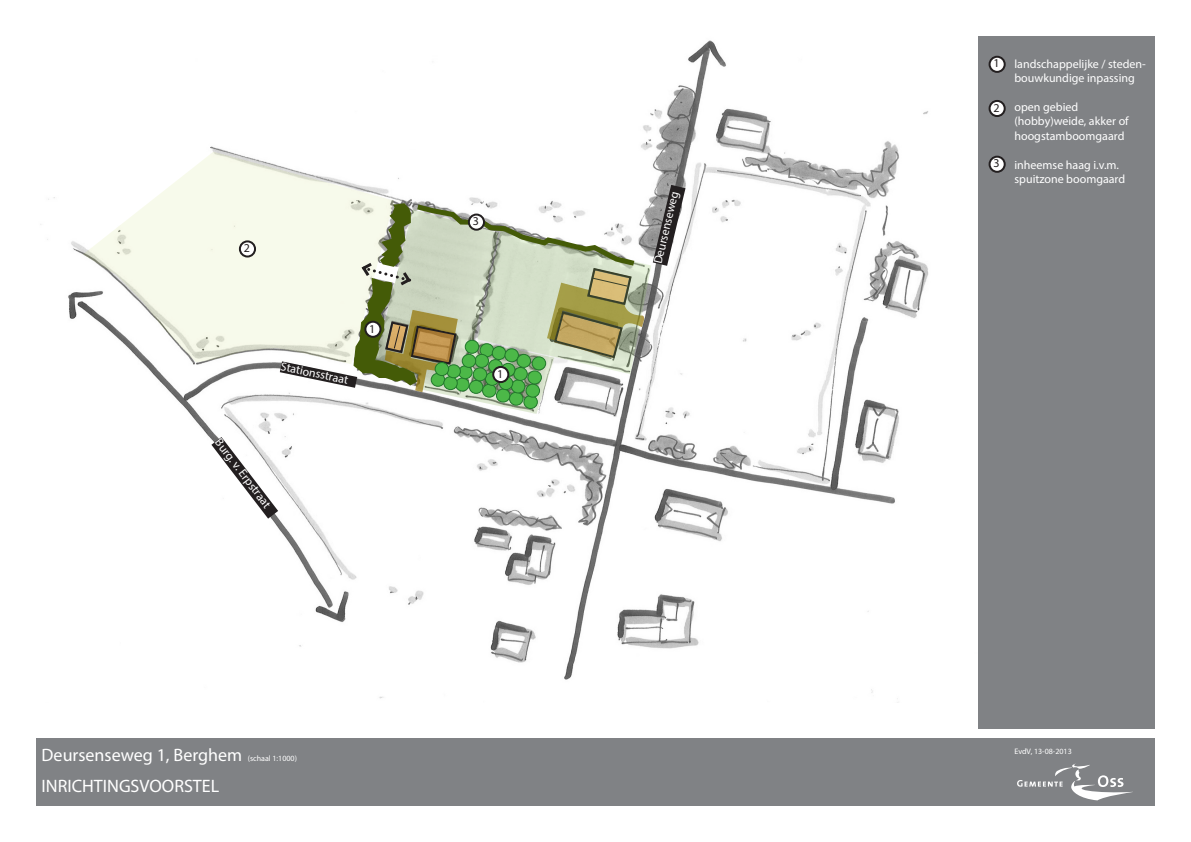
<style>
.page{position:relative;width:1191px;height:842px;background:#fff}
.page>*{position:absolute;margin:0;border:0;box-sizing:border-box;transform-origin:0 0}
.t1{font:18px "Myriad Pro";color:#fff}
.t2{font:12px/14.4px "Myriad Pro";color:#fff}
.t3{font:12px "Myriad Pro";color:#231f20}
.t4{font:8px "Myriad Pro";color:#fff}
</style>
<div class="page">
<img style="left:40px;top:40px;width:889px;height:659px">
<div style="left:978px;top:36px;width:177px;height:693px;background:#808285"></div>
<div style="left:36px;top:739px;width:1119px;height:67px;background:#808285"></div>
<svg style="left:83px;top:152px;width:311px;height:212px;fill:#f7faeb"></svg>
<div style="left:240px;top:241px;width:15px;height:15px;background:#fff;border-radius:50%"></div>
<div style="left:239px;top:240px;width:17px;height:17px;border:2px solid #231f20;border-radius:50%"></div>
<div style="left:989px;top:57px;width:15px;height:15px;background:#fff;border-radius:50%"></div>
<div style="left:988px;top:56px;width:17px;height:17px;border:2px solid #231f20;border-radius:50%"></div>
<div style="left:989px;top:101px;width:15px;height:15px;background:#fff;border-radius:50%"></div>
<div style="left:988px;top:100px;width:17px;height:17px;border:2px solid #231f20;border-radius:50%"></div>
<div style="left:989px;top:157px;width:15px;height:15px;background:#fff;border-radius:50%"></div>
<div style="left:988px;top:156px;width:17px;height:17px;border:2px solid #231f20;border-radius:50%"></div>
<svg style="left:1017px;top:763px;width:116px;height:37px"></svg>
<svg style="left:280px;top:185px;width:405px;height:229px"></svg>
<svg style="left:211px;top:437px;width:67px;height:82px"></svg>
<div style="left:469px;top:215px;width:15px;height:15px;background:#fff;border-radius:50%"></div>
<div style="left:468px;top:214px;width:17px;height:17px;border:2px solid #231f20;border-radius:50%"></div>
<p class="t3" style="left:244px;top:241px;width:8px">2</p>
<p class="t2" style="left:283px;top:359px;width:70px;rotate:12deg">Stationsstraat</p>
<p class="t2" style="left:223px;top:436px;width:85px;rotate:52deg">Burg. v. Erpstraat</p>
<p class="t3" style="left:369px;top:321px;width:8px">1</p>
<p class="t1" style="left:42px;top:744px;width:202px">Deursenseweg 1, Berghem</p>
<p class="t4" style="left:248px;top:753px;width:51px">(schaal 1:1000)</p>
<p class="t1" style="left:42px;top:775px;width:179px">INRICHTINGSVOORSTEL</p>
<p class="t3" style="left:473px;top:214px;width:8px">3</p>
<p class="t3" style="left:497px;top:366px;width:8px">1</p>
<p class="t2" style="left:650px;top:262px;width:76px;rotate:-77deg">Deursenseweg</p>
<p class="t3" style="left:993px;top:56px;width:8px">1</p>
<p class="t3" style="left:993px;top:100px;width:8px">2</p>
<p class="t3" style="left:993px;top:156px;width:8px">3</p>
<p class="t2" style="left:1014px;top:56px;width:133px">landschappelijke / steden&shy;bouwkundige inpassing</p>
<p class="t2" style="left:1014px;top:100px;width:116px">open gebied (hobby)weide, akker of hoogstamboomgaard</p>
<p class="t2" style="left:1014px;top:157px;width:112px">inheemse haag i.v.m. spuitzone boomgaard</p>
<p class="t4" style="left:1014px;top:747px;width:59px">EvdV, 13-08-2013</p>
</div>
